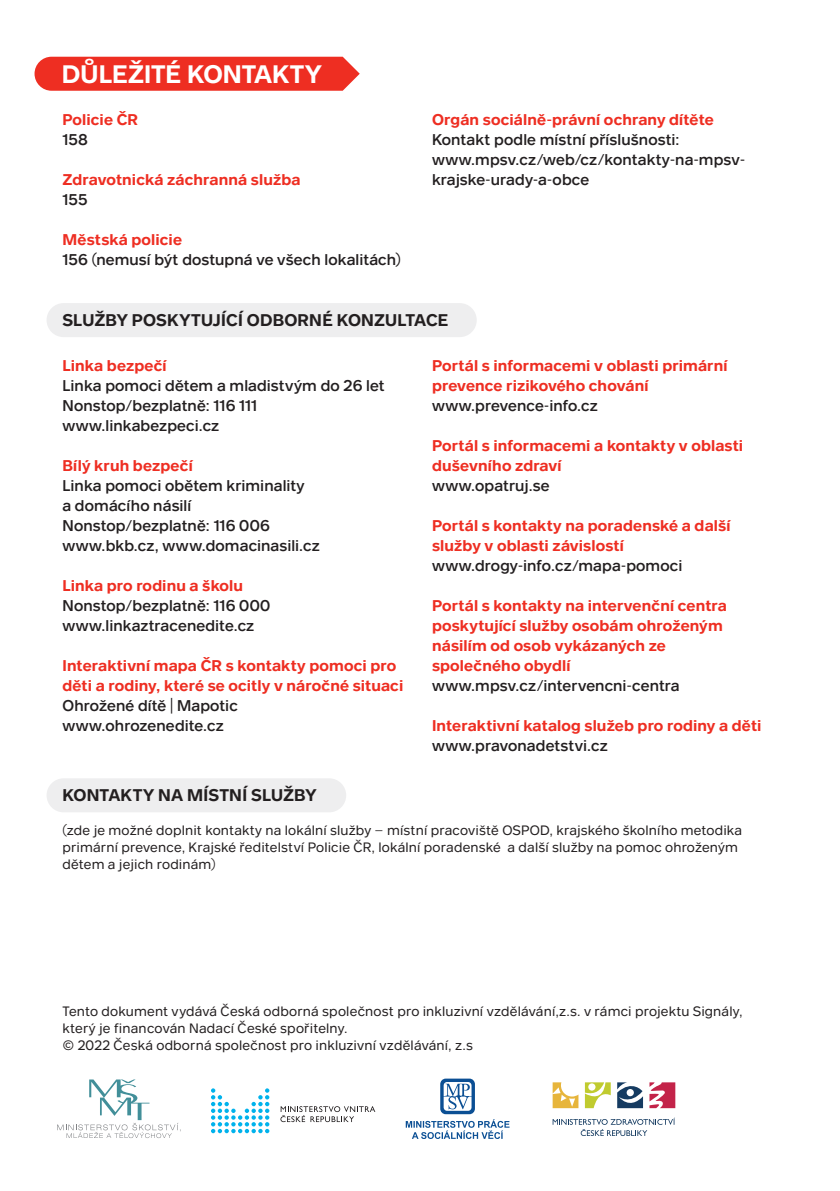
<style>
.page{position:relative;width:840px;height:1191px;background:#fff}
.page>*{position:absolute;margin:0;border:0;box-sizing:border-box;transform-origin:0 0}
.t1{font:600 26px "Aktion";letter-spacing:-.005em;color:#fff}
.t2{font:600 17.4px "Aktion";letter-spacing:.01em;color:#231f20}
.t3{font:600 16px/20px "Aktion";letter-spacing:.01em;color:#ee2e22}
.t4{font:500 16px/20px "Aktion";letter-spacing:.005em;color:#231f20}
.t5{font:14px/17px "Aktion";letter-spacing:.01em;color:#231f20}
</style>
<div class="page">
<div style="left:47px;top:303px;width:429px;height:34px;background:#eeeeef;border-radius:17px"></div>
<div style="left:47px;top:778px;width:299px;height:34px;background:#eeeeef;border-radius:17px"></div>
<div style="left:34px;top:57px;width:325px;height:34px;background:#ee2e22"></div>
<svg style="left:280px;top:1106px;width:95px;height:16px"></svg>
<svg style="left:211px;top:1088px;width:58px;height:45px"></svg>
<svg style="left:57px;top:1079px;width:124px;height:59px"></svg>
<svg style="left:552px;top:1118px;width:122px;height:18px"></svg>
<svg style="left:649px;top:1082px;width:26px;height:26px"></svg>
<svg style="left:584px;top:1082px;width:26px;height:26px"></svg>
<svg style="left:552px;top:1082px;width:26px;height:26px"></svg>
<svg style="left:617px;top:1082px;width:25px;height:26px"></svg>
<svg style="left:405px;top:1078px;width:104px;height:61px"></svg>
<h1 class="t1" style="left:62px;top:59px;width:261px">DŮLEŽITÉ KONTAKTY</h1>
<p class="t3" style="left:62px;top:109px;width:77px">Policie ČR</p>
<p class="t4" style="left:62px;top:129px;width:27px">158</p>
<p class="t3" style="left:62px;top:169px;width:239px">Zdravotnická záchranná služba</p>
<p class="t4" style="left:62px;top:189px;width:27px">155</p>
<p class="t3" style="left:62px;top:229px;width:121px">Městská policie</p>
<p class="t4" style="left:62px;top:249px;width:340px">156 (nemusí být dostupná ve všech lokalitách)</p>
<p class="t3" style="left:432px;top:109px;width:283px">Orgán sociálně-právní ochrany dítěte</p>
<p class="t4" style="left:432px;top:129px;width:314px">Kontakt podle místní příslušnosti: www.mpsv.cz/web/cz/kontakty-na-mpsv&shy;krajske-urady-a-obce</p>
<p class="t2" style="left:62px;top:310px;width:387px">SLUŽBY POSKYTUJÍCÍ ODBORNÉ KONZULTACE</p>
<p class="t3" style="left:62px;top:355px;width:106px">Linka bezpečí</p>
<p class="t4" style="left:62px;top:375px;width:324px">Linka pomoci dětem a mladistvým do 26 let<br>Nonstop/bezplatně: 116 111 www.linkabezpeci.cz</p>
<p class="t3" style="left:62px;top:455px;width:132px">Bílý kruh bezpečí</p>
<p class="t4" style="left:62px;top:475px;width:259px">Linka pomoci obětem kriminality<br>a domácího násilí<br>Nonstop/bezplatně: 116 006 www.bkb.cz, www.domacinasili.cz</p>
<p class="t3" style="left:62px;top:575px;width:182px">Linka pro rodinu a školu</p>
<p class="t4" style="left:62px;top:595px;width:209px">Nonstop/bezplatně: 116 000 www.linkaztracenedite.cz</p>
<p class="t3" style="left:62px;top:655px;width:342px">Interaktivní mapa ČR s kontakty pomoci pro děti a rodiny, které se ocitly v náročné situaci</p>
<p class="t4" style="left:62px;top:695px;width:177px">Ohrožené dítě | Mapotic www.ohrozenedite.cz</p>
<p class="t2" style="left:62px;top:785px;width:255px">KONTAKTY NA MÍSTNÍ SLUŽBY</p>
<p class="t3" style="left:432px;top:355px;width:297px">Portál s informacemi v oblasti primární prevence rizikového chování</p>
<p class="t4" style="left:432px;top:395px;width:167px">www.prevence-info.cz</p>
<p class="t3" style="left:432px;top:435px;width:312px">Portál s informacemi a kontakty v oblasti duševního zdraví</p>
<p class="t4" style="left:432px;top:475px;width:119px">www.opatruj.se</p>
<p class="t3" style="left:432px;top:515px;width:300px">Portál s kontakty na poradenské a další služby v oblasti závislostí</p>
<p class="t4" style="left:432px;top:555px;width:252px">www.drogy-info.cz/mapa-pomoci</p>
<p class="t3" style="left:432px;top:595px;width:296px">Portál s kontakty na intervenční centra poskytující služby osobám ohroženým násilím od osob vykázaných ze společného obydlí</p>
<p class="t4" style="left:432px;top:675px;width:249px">www.mpsv.cz/intervencni-centra</p>
<p class="t3" style="left:432px;top:715px;width:331px">Interaktivní katalog služeb pro rodiny a děti</p>
<p class="t4" style="left:432px;top:735px;width:177px">www.pravonadetstvi.cz</p>
<p class="t5" style="left:62px;top:822px;width:680px">(zde je možné doplnit kontakty na lokální služby – místní pracoviště OSPOD, krajského školního metodika primární prevence, Krajské ředitelství Policie ČR, lokální poradenské a další služby na pomoc ohroženým dětem a jejich rodinám)</p>
<p class="t5" style="left:62px;top:1002px;width:681px">Tento dokument vydává Česká odborná společnost pro inkluzivní vzdělávání,z.s. v rámci projektu Signály, který je financován Nadací České spořitelny.<br>© 2022 Česká odborná společnost pro inkluzivní vzdělávání, z.s</p>
</div>
